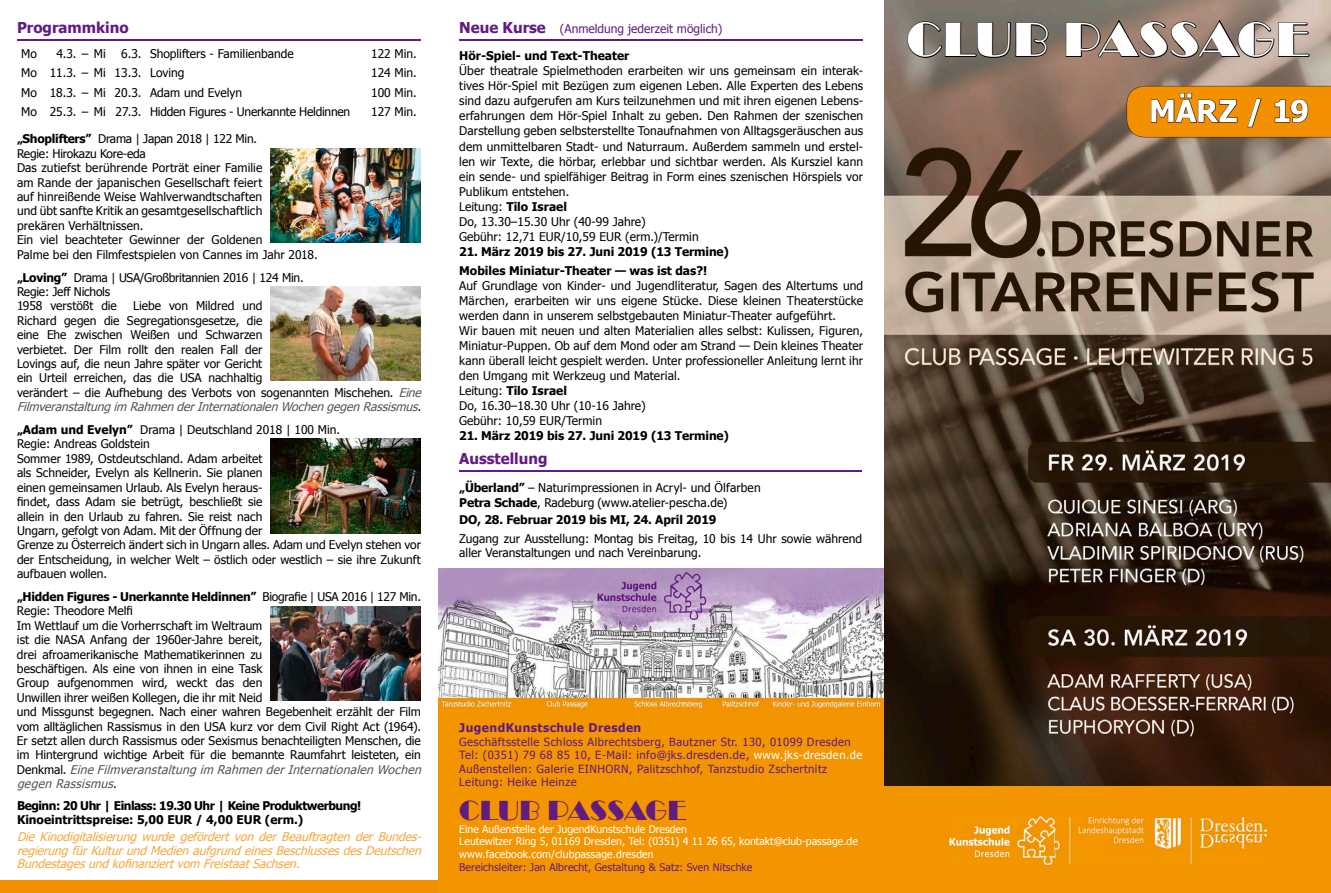
<style>
.page{position:relative;width:1331px;height:893px;background:#fff}
.page>*{position:absolute;margin:0;border:0;box-sizing:border-box;transform-origin:0 0}
.t1{font:49.5px "Broadway";letter-spacing:.025em;color:#fff}
.t2{font:700 30px "Tahoma";letter-spacing:-.005em;color:#fff}
.t3{font:28.5px "Broadway";letter-spacing:.01em;color:#621c7f}
.t4{font:700 15px "Tahoma";color:#631a81}
.t5{font:12px/14.4px "Tahoma";letter-spacing:.005em;color:#000}
.t6{font:italic 12px/13.5px "Tahoma";color:#f6a83d;text-align:justify}
.t7{font:700 12px/19.2px "Tahoma";letter-spacing:-.01em;color:#000}
.t8{font:12px/14.4px "Tahoma";letter-spacing:-.02em;color:#000}
.t9{font:700 12px/13.5px "Tahoma";letter-spacing:-.04em;color:#000}
.t10{font:12px "Tahoma";color:#631a81}
.t11{font:700 12px "Tahoma";letter-spacing:.04em;color:#631a81}
.t12{font:11.25px/13.5px "Tahoma";letter-spacing:.04em;color:#631a81}
.t13{font:10.5px/12.6px "Tahoma";color:#fff}
.t14{font:10.5px "Tahoma";letter-spacing:.01em;color:#631a81}
.s1{font-weight:700}
.s2{font-style:italic;color:#545453}
.s3{font-style:italic}
.s4{font-weight:700;font-size:15px}
.s5{color:#fff}
</style>
<div class="page">
<div style="left:0;top:880px;width:1331px;height:13px;background:#f29000"></div>
<hr style="left:17px;top:39px;width:404px;height:1px;background:#631a81">
<img style="left:271px;top:148px;width:150px;height:95px">
<img style="left:271px;top:286px;width:150px;height:95px">
<img style="left:271px;top:439px;width:150px;height:94px">
<img style="left:271px;top:607px;width:150px;height:93px">
<div style="left:438px;top:710px;width:446px;height:183px;background:#f39500"></div>
<img style="left:438px;top:569px;width:446px;height:141px">
<hr style="left:459px;top:39px;width:404px;height:1px;background:#631a81">
<hr style="left:459px;top:471px;width:403px;height:1px;background:#631a81">
<img style="left:885px;top:0;width:446px;height:787px">
<svg style="left:906px;top:0;width:143px;height:59px;background:#6a635b"></svg>
<div style="left:885px;top:787px;width:446px;height:106px;background:#f39500"></div>
<img style="left:950px;top:816px;width:316px;height:48px">
<svg style="left:1065px;top:18px;width:266px;height:465px;background:#836b52"></svg>
<p class="t4" style="left:17px;top:17px;width:113px">Programmkino</p>
<p class="t5" style="left:21px;top:46px;width:17px">Mo</p>
<p class="t5" style="left:56px;top:46px;width:51px">4.3. – Mi</p>
<p class="t5" style="left:121px;top:46px;width:174px">6.3. Shoplifters - Familienbande</p>
<p class="t5" style="left:371px;top:46px;width:47px">122 Min.</p>
<p class="t5" style="left:21px;top:65px;width:165px">Mo 11.3. – Mi 13.3. Loving</p>
<p class="t5" style="left:371px;top:65px;width:47px">124 Min.</p>
<p class="t5" style="left:21px;top:84px;width:222px">Mo 18.3. – Mi 20.3. Adam und Evelyn</p>
<p class="t5" style="left:371px;top:84px;width:47px">100 Min.</p>
<p class="t8" style="left:21px;top:104px;width:331px">Mo 25.3. – Mi 27.3. Hidden Figures - Unerkannte Heldinnen</p>
<p class="t5" style="left:371px;top:104px;width:47px">127 Min.</p>
<p class="t5" style="left:17px;top:131px;width:302px"><span class="s1">„Shoplifters”</span> Drama | Japan 2018 | 122 Min.<br>Regie: Hirokazu Kore-eda<br>Das zutiefst berührende Porträt einer Familie<br>am Rande der japanischen Gesellschaft feiert<br>auf hinreißende Weise Wahlverwandtschaften<br>und übt sanfte Kritik an gesamtgesellschaftlich<br>prekären Verhältnissen.<br>Ein viel beachteter Gewinner der Goldenen<br>Palme bei den Filmfestspielen von Cannes im Jahr 2018.</p>
<p class="t8" style="left:17px;top:269px;width:288px"><span class="s1">„Loving”</span> Drama | USA/Großbritannien 2016 | 124 Min.<br>Regie: Jeff Nichols<br>1958 verstößt die</p>
<p class="t5" style="left:17px;top:298px;width:409px;text-indent:116px">Liebe von Mildred und<br>Richard gegen die Segregationsgesetze, die<br>eine Ehe zwischen Weißen und Schwarzen<br>verbietet. Der Film rollt den realen Fall der<br>Lovings auf, die neun Jahre später vor Gericht<br>ein Urteil erreichen, das die USA nachhaltig<br>verändert – die Aufhebung des Verbots von sogenannten Mischehen. <span class="s2">Eine Filmveranstaltungim RahmenderInternationalenWochengegenRassismus</span><span class="s3">.</span></p>
<p class="t5" style="left:17px;top:422px;width:406px"><span class="s1">„Adam und Evelyn”</span> Drama | Deutschland 2018 | 100 Min.<br>Regie: Andreas Goldstein<br>Sommer 1989, Ostdeutschland. Adam arbeitet<br>als Schneider, Evelyn als Kellnerin. Sie planen<br>einen gemeinsamen Urlaub. Als Evelyn heraus-<br>findet, dass Adam sie betrügt, beschließt sie<br>allein in den Urlaub zu fahren. Sie reist nach<br>Ungarn, gefolgt von Adam. Mit der Öffnung der<br>Grenze zu Österreich ändert sich in Ungarn alles. Adam und Evelyn stehen vor der Entscheidung, in welcher Welt – östlich oder westlich – sie ihre Zukunft aufbauen wollen.</p>
<p class="t5" style="left:17px;top:589px;width:409px"><span class="s1">„Hidden Figures - Unerkannte Heldinnen”</span> Biografie | USA 2016 | 127 Min.<br>Regie: Theodore Melfi<br>Im Wettlauf um die Vorherrschaft im Weltraum<br>ist die NASA Anfang der 1960er-Jahre bereit,<br>drei afroamerikanische Mathematikerinnen zu<br>beschäftigen. Als eine von ihnen in eine Task<br>Group aufgenommen wird, weckt das den<br>Unwillen ihrer weißen Kollegen, die ihr mit Neid<br>und Missgunst begegnen. Nach einer wahren Begebenheit erzählt der Film vom alltäglichen Rassismus in den USA kurz vor dem Civil Right Act (1964).<br>Er setzt allen durch Rassismus oder Sexismus benachteiligten Menschen, die im Hintergrund wichtige Arbeit für die bemannte Raumfahrt leisteten, ein D e n k m a l . <span class="s2">EineFilmveranstaltungim RahmenderInternationalenWochen gegenRassismus</span>.</p>
<p class="t9" style="left:17px;top:798px;width:346px">Beginn: 20 Uhr | Einlass: 19.30 Uhr | Keine Produktwerbung!<br>Kinoeintrittspreise: 5,00 EUR / 4,00 EUR (erm.)</p>
<p class="t6" style="left:17px;top:830px;width:409px">Die Kinodigitalisierung wurde gefördert von der Beauftragten der Bundes&shy;regierungfürKulturundMedienaufgrundeinesBeschlussesdesDeutschen Bundestagesundkofinanziertvom FreistaatSachsen.</p>
<p class="t10" style="left:459px;top:20px;width:265px"><span class="s4">Neue Kurse</span> (Anmeldung jederzeit möglich)</p>
<p class="t7" style="left:459px;top:46px;width:172px">Hör-Spiel- und Text-Theater</p>
<p class="t5" style="left:459px;top:63px;width:405px;line-height:15px">Über theatrale Spielmethoden erarbeiten wir uns gemeinsam ein interak&shy;tives Hör-Spiel mit Bezügen zum eigenen Leben. Alle Experten des Lebens sind dazu aufgerufen am Kurs teilzunehmen und mit ihren eigenen Lebens&shy;erfahrungen dem Hör-Spiel Inhalt zu geben. Den Rahmen der szenischen Darstellung geben selbsterstellte Tonaufnahmen von Alltagsgeräuschen aus dem unmittelbaren Stadt- und Naturraum. Außerdem sammeln und erstel&shy;len wir Texte, die hörbar, erlebbar und sichtbar werden. Als Kursziel kann ein sende- und spielfähiger Beitrag in Form eines szenischen Hörspiels vor Publikum entstehen.<br>Leitung: <span class="s1">Tilo Israel<br></span>Do, 13.30–15.30 Uhr (40-99 Jahre)<br>Gebühr: 12,71 EUR/10,59 EUR (erm.)/Termin</p>
<p class="t7" style="left:459px;top:241px;width:271px">21. März 2019 bis 27. Juni 2019 (13 Termine)<br>Mobiles Miniatur-Theater — was ist das?!</p>
<p class="t5" style="left:459px;top:277px;width:405px;line-height:15px">Auf Grundlage von Kinder- und Jugendliteratur, Sagen des Altertums und Märchen, erarbeiten wir uns eigene Stücke. Diese kleinen Theaterstücke werden dann in unserem selbstgebauten Miniatur-Theater aufgeführt.<br>Wir bauen mit neuen und alten Materialien alles selbst: Kulissen, Figuren, Miniatur-Puppen. Ob auf dem Mond oder am Strand — Dein kleines Theater kann überall leicht gespielt werden. Unter professioneller Anleitung lernt ihr den Umgang mit Werkzeug und Material.<br>Leitung: <span class="s1">Tilo Israel<br></span>Do, 16.30–18.30 Uhr (10-16 Jahre)<br>Gebühr: 10,59 EUR/Termin</p>
<p class="t7" style="left:459px;top:425px;width:271px">21. März 2019 bis 27. Juni 2019 (13 Termine)</p>
<p class="t4" style="left:459px;top:448px;width:90px">Ausstellung</p>
<p class="t5" style="left:459px;top:480px;width:303px;line-height:15px"><span class="s1">„Überland”</span> – Naturimpressionen in Acryl- und Ölfarben<br><span class="s1">Petra Schade</span>, Radeburg (www.atelier-pescha.de)</p>
<p class="t7" style="left:459px;top:509px;width:259px">DO, 28. Februar 2019 bis MI, 24. April 2019</p>
<p class="t5" style="left:459px;top:531px;width:404px">Zugang zur Ausstellung: Montag bis Freitag, 10 bis 14 Uhr sowie während aller Veranstaltungen und nach Vereinbarung.</p>
<p class="t11" style="left:459px;top:719px;width:184px">JugendKunstschule Dresden</p>
<p class="t12" style="left:459px;top:734px;width:405px">Geschäftsstelle Schloss Albrechtsberg, Bautzner Str. 130, 01099 Dresden Tel: (0351) 79 68 85 10, E-Mail: info@jks.dresden.de, <span class="s5">www.jks-dresden.de </span>Außenstellen: Galerie EINHORN, Palitzschhof, Tanzstudio Zschertnitz Leitung: Heike Heinze</p>
<h3 class="t3" style="left:459px;top:794px;width:229px">CLUB PASSAGE</h3>
<p class="t13" style="left:459px;top:822px;width:400px">Eine Außenstelle der JugendKunstschule Dresden<br>Leutewitzer Ring 5, 01169 Dresden, Tel: (0351) 4 11 26 65, kontakt@club-passage.de www.facebook.com/clubpassage.dresden</p>
<p class="t14" style="left:459px;top:860px;width:295px">Bereichsleiter: Jan Albrecht, Gestaltung &amp; Satz: Sven Nitschke</p>
<h1 class="t1" style="left:907px;top:11px;width:404px">CLUB PASSAGE</h1>
<h2 class="t2" style="left:1149px;top:90px;width:161px">MÄRZ / 19</h2>
</div>
